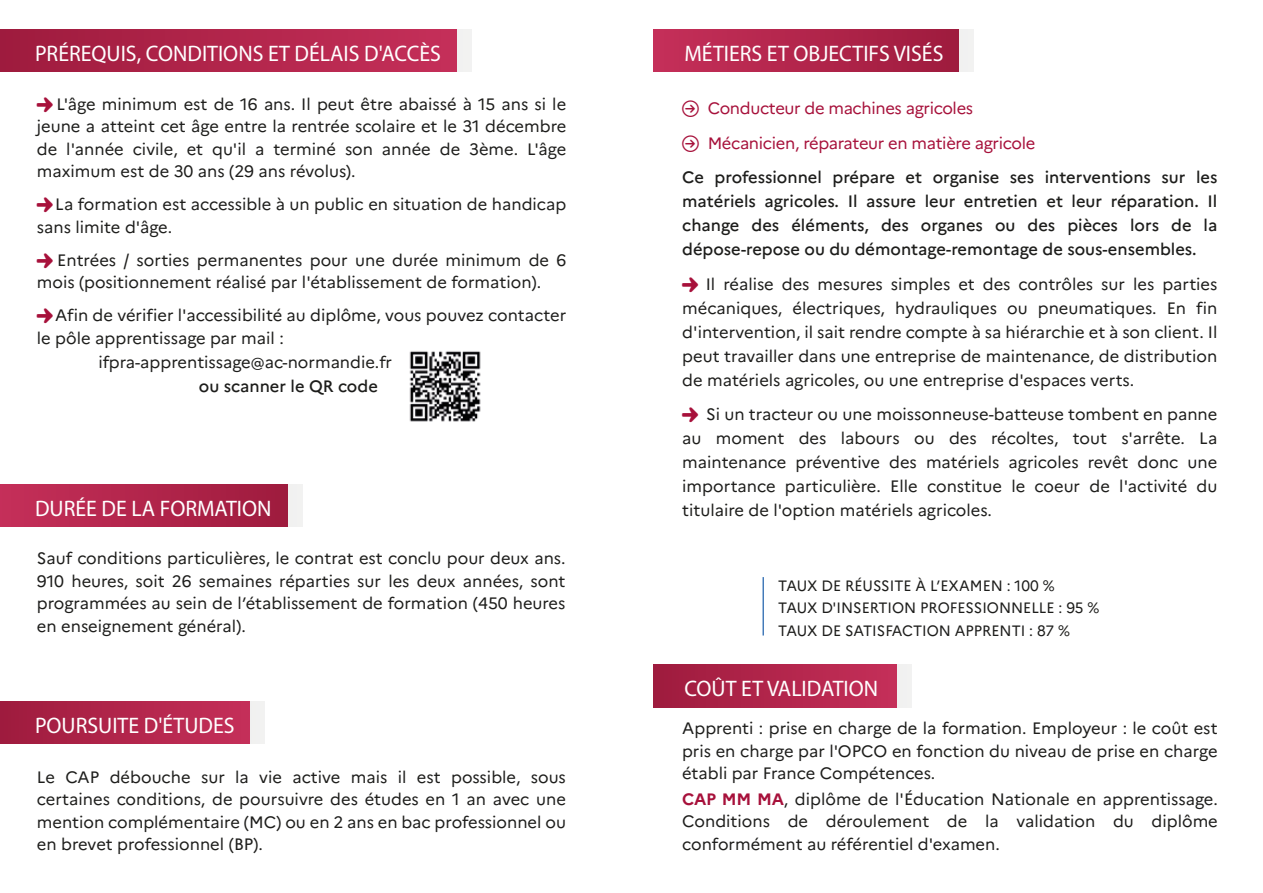
<style>
.page{position:relative;width:1263px;height:893px;background:#fff}
.page>*{position:absolute;margin:0;border:0;box-sizing:border-box;transform-origin:0 0}
.t1{font:22.5px "Myriad Pro";color:#fff}
.t2{font:16.5px/22.5px "Marianne";color:#1d1d1b;text-align:justify}
.t3{font:500 16.5px/24px "Marianne";color:#1d1d1b;text-align:justify}
.t4{font:16.5px/34.5px "Marianne";letter-spacing:-.02em;color:#a7113b}
.t5{font:15px/22.5px "Marianne";color:#1d1d1b;scale:.96 1}
.s1{font-family:"Arrowstfb"}
.s2{font-weight:500;color:#1d1d1b}
.s3{font-weight:700;color:#a7113b}
</style>
<div class="page">
<svg style="left:958px;top:29px;width:15px;height:43px"></svg>
<svg style="left:896px;top:665px;width:15px;height:42px"></svg>
<div style="left:15px;top:29px;width:456px;height:43px;background:linear-gradient(to bottom,#f2f2f1,#f2f2f1)"></div>
<svg style="left:287px;top:484px;width:15px;height:43px"></svg>
<svg style="left:249px;top:701px;width:15px;height:43px"></svg>
<div style="left:653px;top:29px;width:305px;height:43px;background:linear-gradient(to right,#c52f59,#9f1b3d)"></div>
<div style="left:653px;top:665px;width:243px;height:42px;background:linear-gradient(to right,#9e1b3d,#c52f59)"></div>
<div style="left:0;top:29px;width:456px;height:43px;background:linear-gradient(to right,#9e1b3d,#c52f59)"></div>
<div style="left:0;top:484px;width:287px;height:43px;background:linear-gradient(to right,#c52f59,#9f1b3d)"></div>
<div style="left:0;top:701px;width:249px;height:43px;background:linear-gradient(to right,#9e1b3d,#c52f59)"></div>
<img style="left:409px;top:351px;width:72px;height:71px">
<h1 class="t1" style="left:35px;top:39px;width:407px">PRÉREQUIS, CONDITIONS ET DÉLAIS D'ACCÈS</h1>
<p class="t2" style="left:37px;top:93px;width:531px;text-indent:20px">L'âge minimum est de 16 ans. Il peut être abaissé à 15 ans si le jeune a atteint cet âge entre la rentrée scolaire et le 31 décembre de l'année civile, et qu'il a terminé son année de 3ème. L'âge maximum est de 30 ans (29 ans révolus).</p>
<p class="t2" style="left:37px;top:193px;width:531px;text-indent:18px">La formation est accessible à un public en situation de handicap sans limite d'âge.</p>
<p class="t2" style="left:37px;top:249px;width:531px;text-indent:20px">Entrées / sorties permanentes pour une durée minimum de 6 mois (positionnement réalisé par l'établissement de formation).</p>
<p class="t2" style="left:37px;top:304px;width:531px;text-indent:18px">Afin de vérifier l'accessibilité au diplôme, vous pouvez contacter le pôle apprentissage par mail :</p>
<p class="t2" style="left:98px;top:351px;width:295px">ifpra-apprentissage@ac-normandie.fr</p>
<p class="t3" style="left:199px;top:374px;width:181px">ou scanner le QR code</p>
<h1 class="t1" style="left:35px;top:494px;width:238px">DURÉE DE LA FORMATION</h1>
<p class="t2" style="left:37px;top:547px;width:530px">Sauf conditions particulières, le contrat est conclu pour deux ans.<br>910 heures, soit 26 semaines réparties sur les deux années, sont programmées au sein de l’établissement de formation (450 heures en enseignement général).</p>
<h1 class="t1" style="left:35px;top:711px;width:201px">POURSUITE D'ÉTUDES</h1>
<p class="t2" style="left:37px;top:766px;width:531px">Le CAP débouche sur la vie active mais il est possible, sous certaines conditions, de poursuivre des études en 1 an avec une mention complémentaire (MC) ou en 2 ans en bac professionnel ou en brevet professionnel (BP).</p>
<h1 class="t1" style="left:684px;top:39px;width:261px">MÉTIERS ET OBJECTIFS VISÉS</h1>
<p class="t4" style="left:682px;top:91px;width:537px"><span class="s1">N?</span> Conducteur de machines agricoles<br><span class="s1">N?</span> Mécanicien, réparateur en matière agricole<br><span class="s2">Ce professionnel prépare et organise ses interventions sur les</span></p>
<p class="t3" style="left:682px;top:189px;width:537px">matériels agricoles. Il assure leur entretien et leur réparation. Il change des éléments, des organes ou des pièces lors de la dépose-repose ou du démontage-remontage de sous-ensembles.</p>
<p class="t2" style="left:682px;top:272px;width:537px;line-height:24px;text-indent:23px">Il réalise des mesures simples et des contrôles sur les parties mécaniques, électriques, hydrauliques ou pneumatiques. En fin d'intervention, il sait rendre compte à sa hiérarchie et à son client. Il peut travailler dans une entreprise de maintenance, de distribution de matériels agricoles, ou une entreprise d'espaces verts.</p>
<p class="t2" style="left:682px;top:402px;width:537px;line-height:24px;text-indent:24px">Si un tracteur ou une moissonneuse-batteuse tombent en panne au moment des labours ou des récoltes, tout s'arrête. La maintenance préventive des matériels agricoles revêt donc une importance particulière. Elle constitue le coeur de l'activité du titulaire de l'option matériels agricoles.</p>
<p class="t5" style="left:778px;top:574px;width:336px">TAUX DE RÉUSSITE À L’EXAMEN : 100 %<br>TAUX D'INSERTION PROFESSIONNELLE : 95 %<br>TAUX DE SATISFACTION APPRENTI : 87 %</p>
<h1 class="t1" style="left:684px;top:675px;width:195px">COÛT ET VALIDATION</h1>
<p class="t2" style="left:682px;top:717px;width:537px">Apprenti : prise en charge de la formation. Employeur : le coût est pris en charge par l'OPCO en fonction du niveau de prise en charge établi par France Compétences.</p>
<p class="t2" style="left:682px;top:787px;width:537px"><span class="s3">CAP MM MA</span>, diplôme de l'Éducation Nationale en apprentissage.<br>Conditions de déroulement de la validation du diplôme conformément au référentiel d'examen.</p>
</div>
